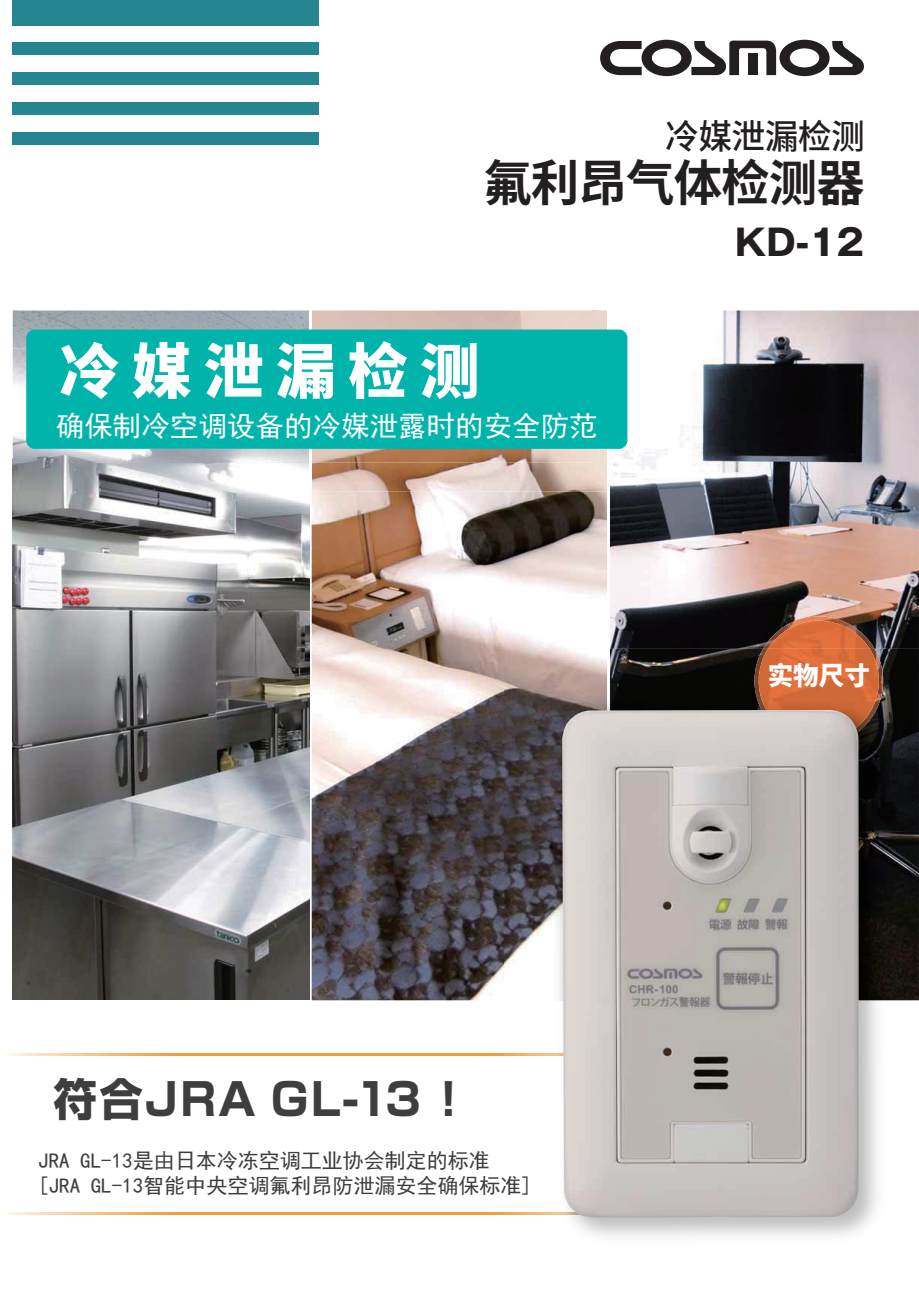
<style>
.page{position:relative;width:919px;height:1289px;background:#fff}
.page>*{position:absolute;margin:0;border:0;box-sizing:border-box;transform-origin:0 0}
.t1{font:800 60px "Source Han Sans CN";letter-spacing:.2em;color:#fff}
.t2{font:700 49.5px "Source Han Sans CN";letter-spacing:-.02em;color:#231f20}
.t3{font:700 44.25px "Shin Go Pro";letter-spacing:.055em;color:#3e3e3f}
.t4{font:700 36px "Gothic MB101 Pro";color:#231f20}
.t5{font:500 34.5px "Source Han Sans CN";letter-spacing:-.02em;color:#231f20}
.t6{font:28.5px "Sim Hei";color:#fff}
.t7{font:800 25.5px "Source Han Sans CN";color:#fff}
.t8{font:21px/25.2px "Sim Hei";color:#3e3e3f}
</style>
<div class="page">
<img style="left:8px;top:0;width:910px;height:1236px">
<img style="left:562px;top:710px;width:297px;height:508px">
<svg style="left:600px;top:40px;width:264px;height:36px"></svg>
<div style="left:26px;top:329px;width:601px;height:120px;background:#00b4ac;border-radius:8px"></div>
<h3 class="t5" style="left:665px;top:117px;width:201px">冷媒泄漏检测</h3>
<h2 class="t2" style="left:483px;top:155px;width:383px">氟利昂气体检测器</h2>
<h1 class="t1" style="left:59px;top:337px;width:422px">冷媒泄漏检测</h1>
<h3 class="t6" style="left:56px;top:411px;width:543px">确保制冷空调设备的冷媒泄露时的安全防范</h3>
<h3 class="t4" style="left:735px;top:212px;width:130px">KD-12</h3>
<p class="t7" style="left:767px;top:661px;width:103px">实物尺寸</p>
<h3 class="t3" style="left:53px;top:1064px;width:418px">符合JRA GL-13！</h3>
<p class="t8" style="left:38px;top:1147px;width:495px">JRA GL-13是由日本冷冻空调工业协会制定的标准[JRA GL-13智能中央空调氟利昂防泄漏安全确保标准]</p>
</div>
